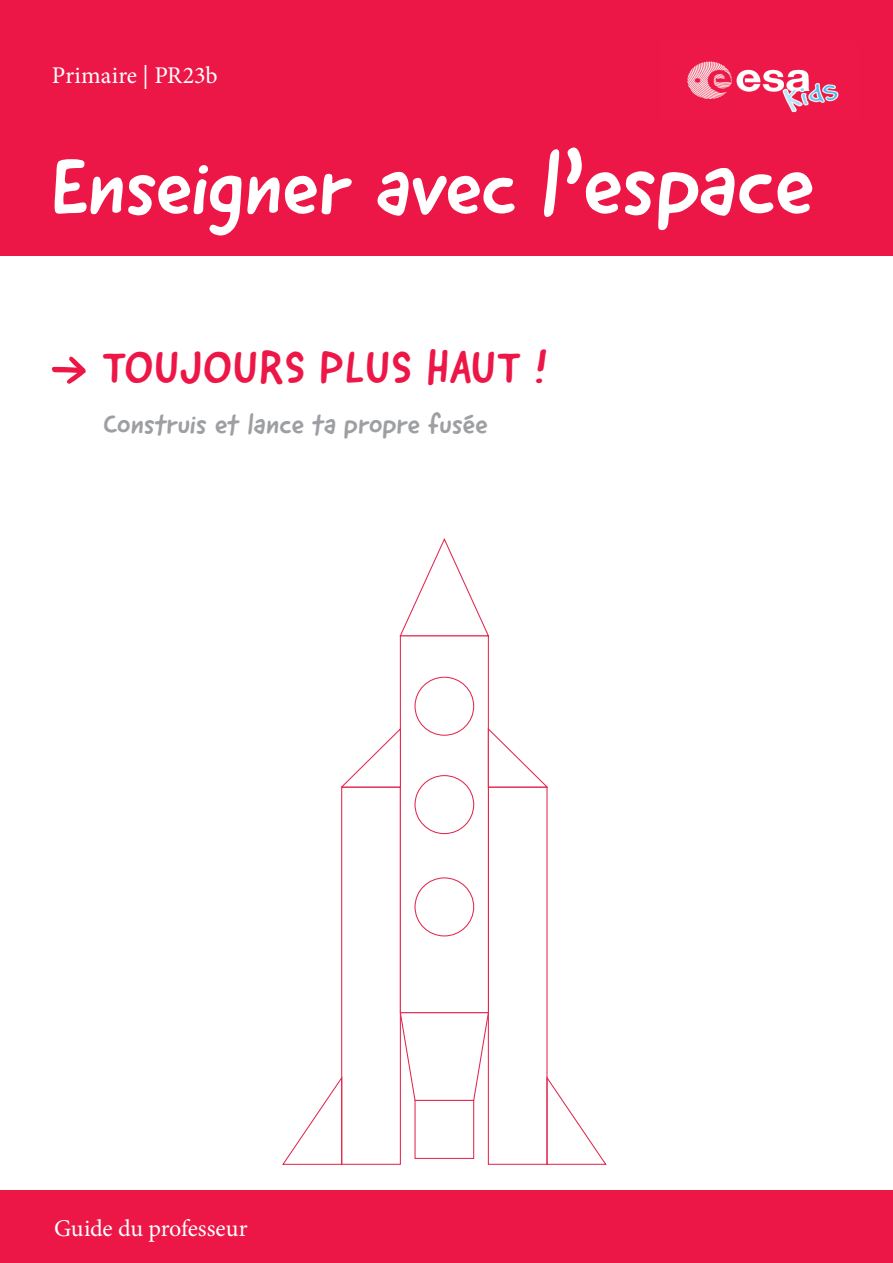
<style>
.page{position:relative;width:893px;height:1263px;background:#fff}
.page>*{position:absolute;margin:0;border:0;box-sizing:border-box;transform-origin:0 0}
.t1{font:82.5px "Good Dog New";letter-spacing:-.01em;color:#fff}
.t2{font:45px "Good Dog New";letter-spacing:.03em;color:#ed1747}
.t3{font:28.5px "Good Dog New";letter-spacing:-.01em;color:#9d9fa2}
.t4{font:24px "Minion Pro";letter-spacing:-.005em;color:#fff}
.s1{font-size:90px}
</style>
<div class="page">
<div style="left:0;top:0;width:893px;height:256px;background:#ed1747"></div>
<img style="left:687px;top:61px;width:152px;height:52px">
<svg style="left:52px;top:356px;width:34px;height:28px"></svg>
<div style="left:0;top:1191px;width:893px;height:72px;background:#ed1747"></div>
<div style="left:341px;top:787px;width:60px;height:378px;border:1px solid #e2244c"></div>
<div style="left:400px;top:635px;width:89px;height:378px;border:1px solid #e2244c"></div>
<svg style="left:399px;top:1011px;width:90px;height:90px"></svg>
<div style="left:414px;top:1100px;width:60px;height:59px;border:1px solid #e2244c"></div>
<svg style="left:282px;top:1074px;width:61px;height:91px"></svg>
<svg style="left:546px;top:1074px;width:61px;height:91px"></svg>
<svg style="left:487px;top:726px;width:61px;height:62px"></svg>
<svg style="left:340px;top:726px;width:61px;height:62px"></svg>
<svg style="left:399px;top:538px;width:90px;height:99px"></svg>
<div style="left:414px;top:677px;width:60px;height:59px;border:1px solid #e2244c;border-radius:50%"></div>
<div style="left:414px;top:775px;width:60px;height:59px;border:1px solid #e2244c;border-radius:50%"></div>
<div style="left:414px;top:877px;width:60px;height:59px;border:1px solid #e2244c;border-radius:50%"></div>
<p class="t4" style="left:52px;top:60px;width:167px">Primaire | PR23b</p>
<p class="t1" style="left:52px;top:133px;width:764px">Enseigner avec <span class="s1">l’espace</span></p>
<p class="t2" style="left:103px;top:338px;width:446px">TOUJOURS PLUS HAUT !</p>
<p class="t3" style="left:103px;top:405px;width:386px">Construis et lance ta propre fusée</p>
<p class="t4" style="left:54px;top:1212px;width:195px">Guide du professeur</p>
</div>
